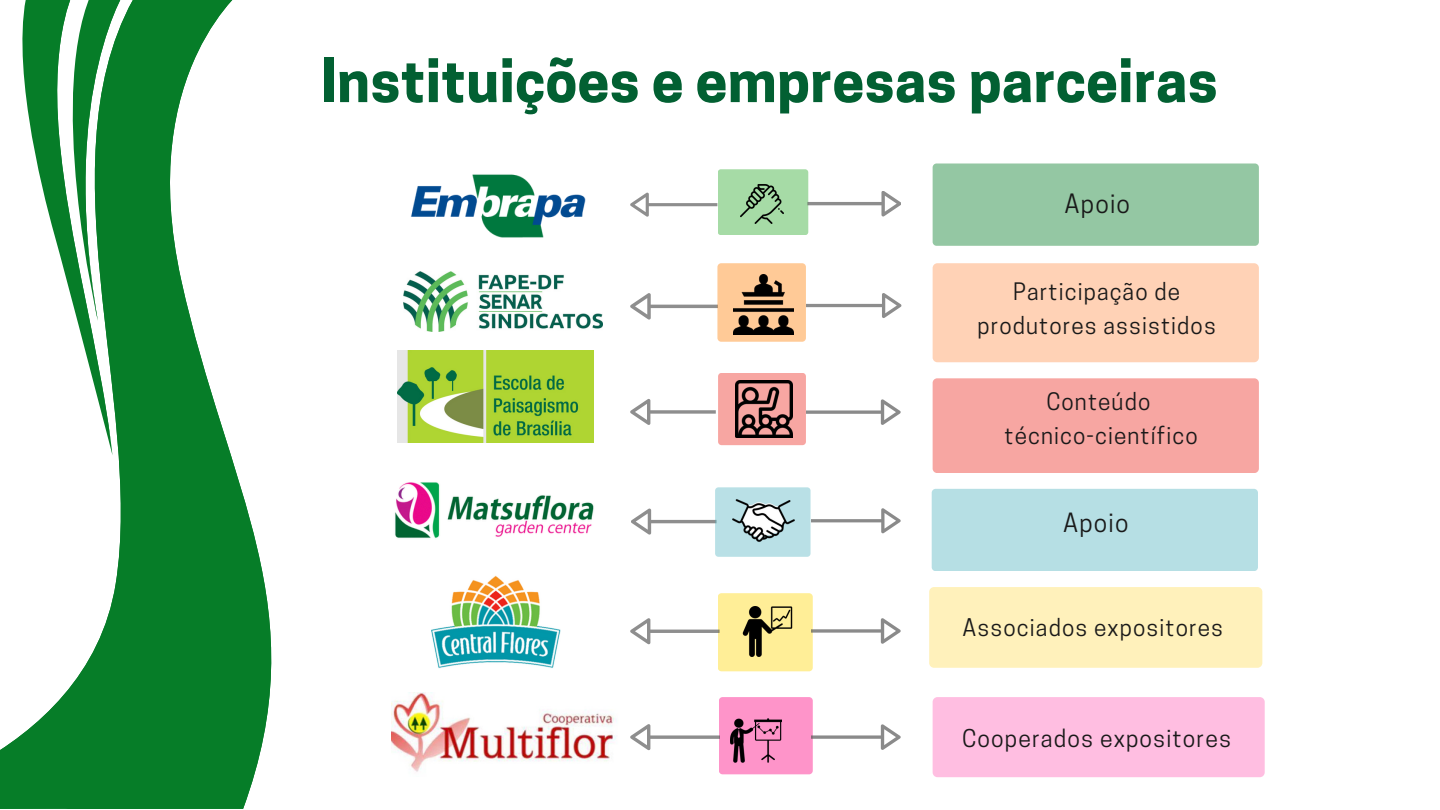
<style>
.page{position:relative;width:1440px;height:810px;background:#fff}
.page>*{position:absolute;margin:0;border:0;box-sizing:border-box;transform-origin:0 0}
.t1{font:700 56.9px "Cooper Hewitt";letter-spacing:.005em;color:#026032}
.t2{font:24.8px "Cooper Hewitt";letter-spacing:.05em;color:#191919}
.t3{font:24.7px "Cooper Hewitt";letter-spacing:.05em;color:#191919}
.t4{font:23px "Cooper Hewitt";letter-spacing:.05em;color:#191919}
.t5{font:22.7px "Cooper Hewitt";letter-spacing:.05em;color:#191919}
.t6{font:22.6px/33.9px "Cooper Hewitt";letter-spacing:.05em;color:#191919;text-align:center}
</style>
<div class="page">
<svg style="left:155px;top:0;width:117px;height:809px;fill:#067d28"></svg>
<svg style="left:0;top:0;width:155px;height:809px"></svg>
<svg style="left:8px;top:0;width:104px;height:455px"></svg>
<svg style="left:33px;top:0;width:96px;height:442px"></svg>
<div style="left:718px;top:169px;width:90px;height:66px;background:#a6dba6;border-radius:3px"></div>
<svg style="left:630px;top:193px;width:87px;height:24px"></svg>
<svg style="left:807px;top:191px;width:94px;height:26px"></svg>
<img style="left:740px;top:184px;width:43px;height:40px">
<div style="left:933px;top:163px;width:326px;height:83px;background:#94c7a3;border-radius:4px"></div>
<img style="left:431px;top:575px;width:129px;height:93px">
<div style="left:718px;top:593px;width:95px;height:78px;background:#ffee97;border-radius:4px"></div>
<svg style="left:630px;top:399px;width:86px;height:26px"></svg>
<svg style="left:806px;top:399px;width:95px;height:26px"></svg>
<img style="left:742px;top:607px;width:51px;height:50px">
<div style="left:929px;top:587px;width:333px;height:81px;background:#fff1bb;border-radius:5px"></div>
<img style="left:391px;top:692px;width:225px;height:80px">
<svg style="left:630px;top:293px;width:87px;height:27px"></svg>
<div style="left:719px;top:697px;width:94px;height:77px;background:#fe94c9;border-radius:4px"></div>
<svg style="left:806px;top:293px;width:95px;height:25px"></svg>
<img style="left:731px;top:718px;width:50px;height:45px">
<div style="left:933px;top:697px;width:332px;height:80px;background:#ffbee1;border-radius:5px"></div>
<div style="left:717px;top:263px;width:89px;height:79px;background:#ffca97;border-radius:4px"></div>
<svg style="left:631px;top:509px;width:84px;height:26px"></svg>
<svg style="left:811px;top:508px;width:90px;height:25px"></svg>
<img style="left:733px;top:274px;width:60px;height:60px">
<div style="left:933px;top:263px;width:326px;height:99px;background:#ffd2b6;border-radius:5px"></div>
<svg style="left:630px;top:618px;width:90px;height:26px"></svg>
<div style="left:718px;top:373px;width:88px;height:72px;background:#f7a6a2;border-radius:3px"></div>
<svg style="left:811px;top:618px;width:90px;height:26px"></svg>
<div style="left:933px;top:378px;width:326px;height:95px;background:#f7a6a2;border-radius:5px"></div>
<img style="left:398px;top:351px;width:196px;height:92px">
<img style="left:735px;top:380px;width:57px;height:57px">
<img style="left:403px;top:302px;width:200px;height:30px">
<img style="left:395px;top:482px;width:199px;height:57px">
<img style="left:403px;top:174px;width:183px;height:128px">
<div style="left:932px;top:489px;width:326px;height:82px;background:#b6dfe4;border-radius:4px"></div>
<svg style="left:811px;top:724px;width:90px;height:26px"></svg>
<svg style="left:630px;top:724px;width:90px;height:26px"></svg>
<div style="left:715px;top:487px;width:96px;height:70px;background:#b9e0e6;border-radius:3px"></div>
<img style="left:732px;top:499px;width:62px;height:43px">
<p class="t1" style="left:321px;top:59px;width:899px">Instituições e empresas parceiras</p>
<p class="t2" style="left:1064px;top:194px;width:67px">Apoio</p>
<p class="t6" style="left:977px;top:278px;width:240px">Participação de produtores assistidos</p>
<p class="t6" style="left:1046px;top:387px;width:105px">Conteúdo</p>
<p class="t6" style="left:1005px;top:421px;width:195px">técnico-científico</p>
<p class="t3" style="left:1063px;top:514px;width:67px">Apoio</p>
<p class="t5" style="left:963px;top:619px;width:262px">Associados expositores</p>
<p class="t4" style="left:962px;top:730px;width:270px">Cooperados expositores</p>
</div>
